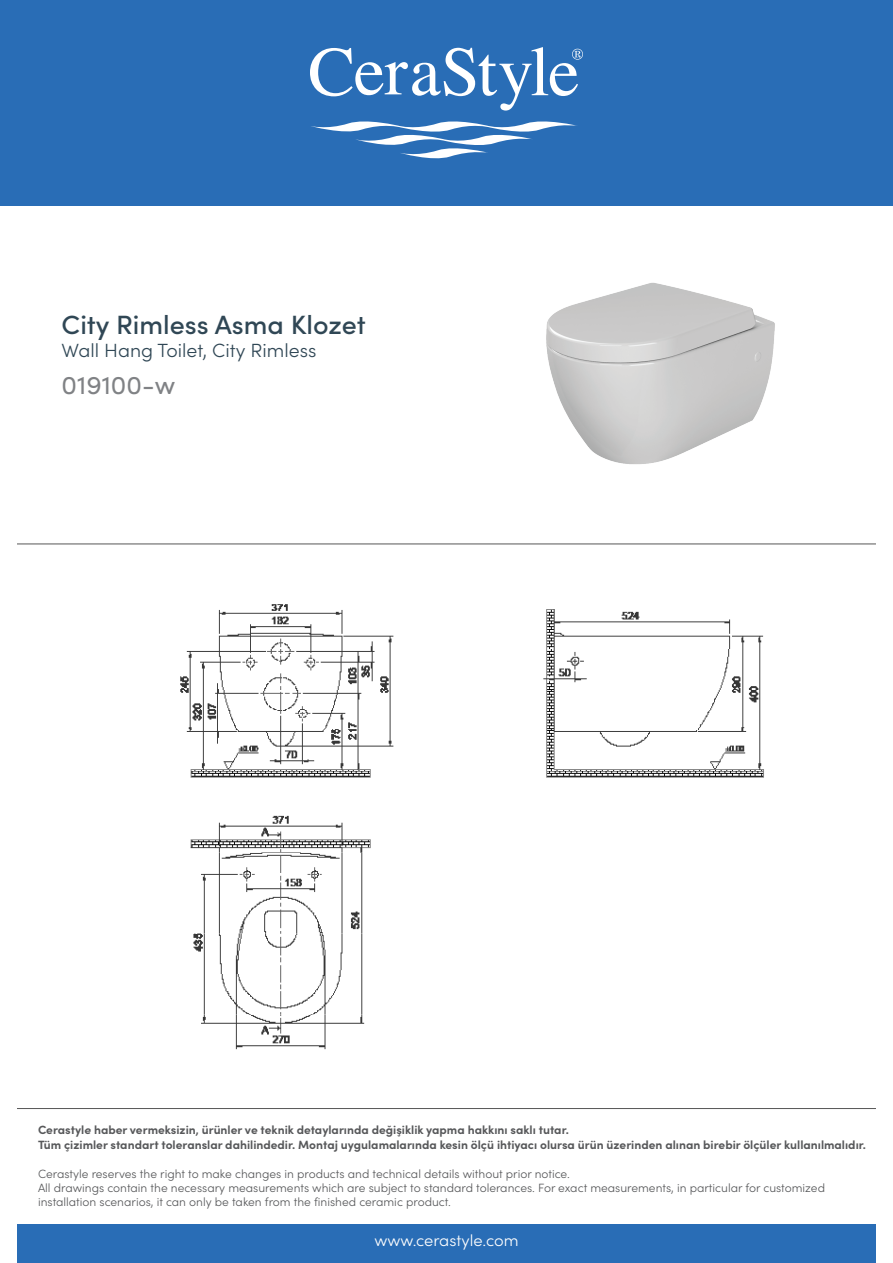
<style>
.page{position:relative;width:893px;height:1263px;background:#fff}
.page>*{position:absolute;margin:0;border:0;box-sizing:border-box;transform-origin:0 0}
.t1{font:500 26.4px "Sofia Pro";color:#304755}
.t2{font:25.8px "Sofia Pro";color:#808285}
.t3{font:300 19.05px "Sofia Pro";color:#304755}
.t4{font:300 16.2px "Sofia Pro";color:#fff}
.t5{font:300 12px/14.4px "Sofia Pro";color:#57585a}
.t6{font:700 12px/14.4px "Sofia Pro";color:#57585a}
</style>
<div class="page">
<div style="left:0;top:0;width:893px;height:205px;background:#296db6"></div>
<div style="left:17px;top:1224px;width:859px;height:39px;background:#296db6"></div>
<svg style="left:310px;top:47px;width:273px;height:112px"></svg>
<img style="left:180px;top:604px;width:584px;height:174px">
<img style="left:190px;top:815px;width:181px;height:199px">
<img style="left:201px;top:1014px;width:164px;height:36px">
<img style="left:446px;top:205px;width:430px;height:259px">
<h1 class="t1" style="left:62px;top:305px;width:305px">City Rimless Asma Klozet</h1>
<h3 class="t3" style="left:62px;top:337px;width:256px">Wall Hang Toilet, City Rimless</h3>
<h2 class="t2" style="left:62px;top:366px;width:115px">019100-w</h2>
<p class="t6" style="left:38px;top:1122px;width:830px">Cerastyle haber vermeksizin, ürünler ve teknik detaylarında değişiklik yapma hakkını saklı tutar.<br>Tüm çizimler standart toleranslar dahilindedir. Montaj uygulamalarında kesin ölçü ihtiyacı olursa ürün üzerinden alınan birebir ölçüler kullanılmalıdır.</p>
<p class="t5" style="left:38px;top:1165px;width:789px">Cerastyle reserves the right to make changes in products and technical details without prior notice.<br>All drawings contain the necessary measurements which are subject to standard tolerances. For exact measurements, in particular for customized installation scenarios, it can only be taken from the finished ceramic product.</p>
<h3 class="t4" style="left:374px;top:1228px;width:146px">www.cerastyle.com</h3>
</div>
